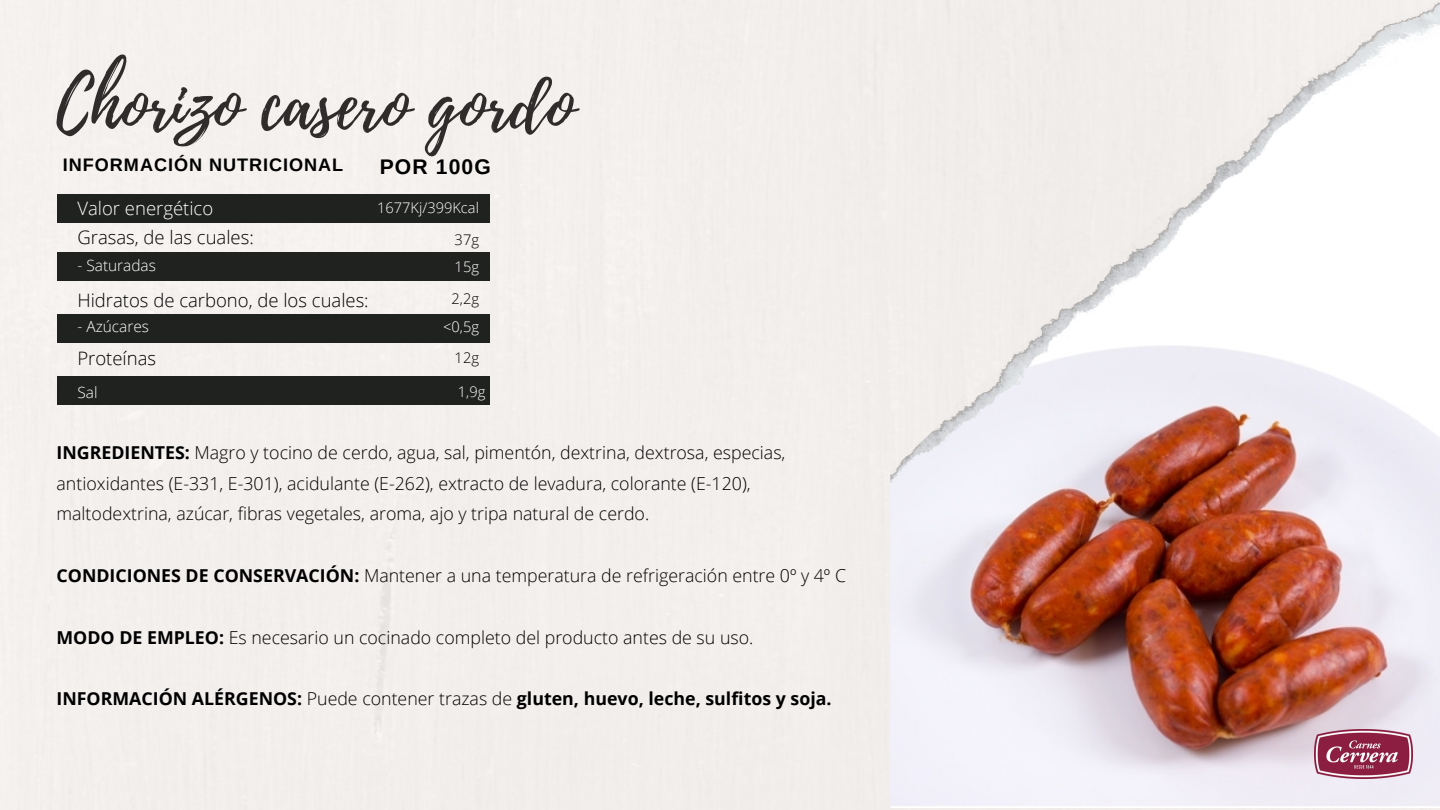
<style>
.page{position:relative;width:1440px;height:810px;background:#f2efec}
.page>*{position:absolute;margin:0;border:0;box-sizing:border-box;transform-origin:0 0}
.t1{font:70px "Playlist Script";color:#302c2c}
.t2{font:700 21.1px "Arimo";letter-spacing:.05em;color:#000}
.t3{font:300 18.5px "Open Sans";color:#000}
.t4{font:300 18.5px "Open Sans";color:#fff}
.t5{font:700 18.1px "Arimo";letter-spacing:.05em;color:#000}
.t6{font:300 17.8px/30.8px "Open Sans";color:#000}
.t7{font:700 17.8px "Open Sans";color:#000}
.t8{font:300 15.4px "Open Sans";color:#fff}
.t9{font:300 14.6px "Open Sans";color:#fff}
.t10{font:300 14.6px "Open Sans";color:#000}
.s1{font-weight:700}
.s2{font-weight:300}
</style>
<div class="page">
<img style="left:890px;top:540px;width:550px;height:268px">
<img style="left:890px;top:0;width:550px;height:540px">
<div style="left:57px;top:194px;width:432px;height:28px;background:#20221f"></div>
<div style="left:57px;top:376px;width:432px;height:29px;background:#20221f"></div>
<div style="left:57px;top:314px;width:432px;height:29px;background:#20221f"></div>
<div style="left:57px;top:253px;width:432px;height:28px;background:#20221f"></div>
<img style="left:1314px;top:729px;width:99px;height:50px">
<p class="t1" style="left:57px;top:54px;width:519px">Chorizo casero gordo</p>
<p class="t5" style="left:63px;top:155px;width:282px">INFORMACIÓN NUTRICIONAL</p>
<p class="t4" style="left:77px;top:195px;width:137px">Valor energético</p>
<p class="t2" style="left:380px;top:155px;width:113px">POR 100G</p>
<p class="t9" style="left:377px;top:198px;width:103px">1677Kj/399Kcal</p>
<p class="t3" style="left:77px;top:225px;width:178px">Grasas, de las cuales:</p>
<p class="t10" style="left:455px;top:229px;width:26px">37g</p>
<p class="t8" style="left:77px;top:254px;width:80px">- Saturadas</p>
<p class="t9" style="left:455px;top:257px;width:26px">15g</p>
<p class="t3" style="left:77px;top:287px;width:293px">Hidratos de carbono, de los cuales:</p>
<p class="t10" style="left:452px;top:288px;width:29px">2,2g</p>
<p class="t8" style="left:77px;top:315px;width:73px">- Azúcares</p>
<p class="t9" style="left:443px;top:317px;width:37px">&lt;0,5g</p>
<p class="t3" style="left:77px;top:345px;width:80px">Proteínas</p>
<p class="t10" style="left:455px;top:348px;width:26px">12g</p>
<p class="t8" style="left:77px;top:381px;width:22px">Sal</p>
<p class="t9" style="left:458px;top:381px;width:29px">1,9g</p>
<p class="t6" style="left:57px;top:436px;width:730px"><span class="s1">INGREDIENTES:</span> Magro y tocino de cerdo, agua, sal, pimentón, dextrina, dextrosa, especias,</p>
<p class="t6" style="left:57px;top:467px;width:696px">antioxidantes (E-331, E-301), acidulante (E-262), extracto de levadura, colorante (E-120), maltodextrina, azúcar, fibras vegetales, aroma, ajo y tripa natural de cerdo.</p>
<p class="t6" style="left:57px;top:560px;width:791px"><span class="s1">CONDICIONES DE CONSERVACIÓN:</span> Mantener a una temperatura de refrigeración entre 0º y 4º C</p>
<p class="t6" style="left:57px;top:621px;width:698px"><span class="s1">MODO DE EMPLEO:</span> Es necesario un cocinado completo del producto antes de su uso.</p>
<p class="t7" style="left:57px;top:686px;width:777px">INFORMACIÓN ALÉRGENOS: <span class="s2">Puede contener trazas de</span> gluten, huevo, leche, sulfitos y soja.</p>
</div>
